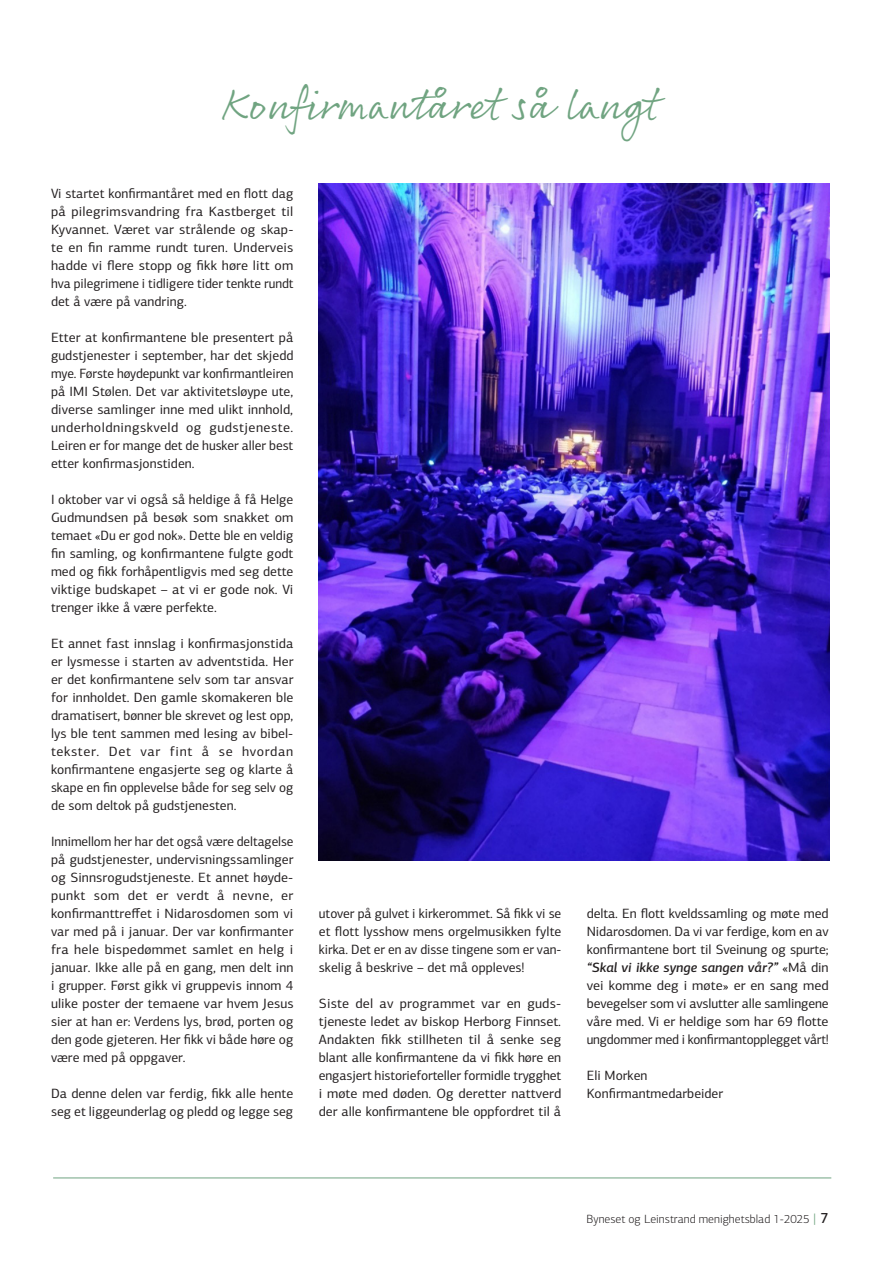
<style>
.page{position:relative;width:893px;height:1263px;background:#fff}
.page>*{position:absolute;margin:0;border:0;box-sizing:border-box;transform-origin:0 0}
.TEMA{font:45px "Rollerscript Smooth";color:#70a481}
.TEKST{font:13.5px/18px "PF Centro Sans Pro";color:#231f20;text-align:justify}
.t1{font:300 12px "PF Centro Sans Pro";color:#231f20}
.s1{font-weight:500;font-style:italic}
.s2{font-weight:400;font-size:13.5px;color:#70a481}
.s3{font-weight:500;font-size:15px}
</style>
<div class="page">
<img style="left:319px;top:184px;width:510px;height:676px">
<hr style="left:53px;top:1177px;width:778px;height:1px;background:#70a481">
<p class="TEMA" style="left:222px;top:76px;width:437px">Konfirmantåret så langt</p>
<p class="TEKST" style="left:51px;top:184px;width:244px">Vi startet konfirmantåret med en flott dag på pilegrimsvandring fra Kastberget til Kyvannet. Været var strålende og skap&shy;te en fin ramme rundt turen. Underveis hadde vi flere stopp og fikk høre litt om hva pilegrimene i tidligere tider tenkte rundt det å være på vandring.</p>
<p class="TEKST" style="left:51px;top:328px;width:244px">Etter at konfirmantene ble presentert på gudstjenester i september, har det skjedd mye. Første høydepunkt var konfirmantleiren på IMI Stølen. Det var aktivitetsløype ute, diverse samlinger inne med ulikt innhold, underholdningskveld og gudstjeneste.<br>Leiren er for mange det de husker aller best etter konfirmasjonstiden.</p>
<p class="TEKST" style="left:51px;top:490px;width:244px">I oktober var vi også så heldige å få Helge Gudmundsen på besøk som snakket om temaet «Du er god nok». Dette ble en veldig fin samling, og konfirmantene fulgte godt med og fikk forhåpentligvis med seg dette viktige budskapet – at vi er gode nok. Vi trenger ikke å være perfekte.</p>
<p class="TEKST" style="left:51px;top:634px;width:244px">Et annet fast innslag i konfirmasjonstida er lysmesse i starten av adventstida. Her er det konfirmantene selv som tar ansvar for innholdet. Den gamle skomakeren ble dramatisert, bønner ble skrevet og lest opp, lys ble tent sammen med lesing av bibel&shy;tekster. Det var fint å se hvordan konfirmantene engasjerte seg og klarte å skape en fin opplevelse både for seg selv og de som deltok på gudstjenesten.</p>
<p class="TEKST" style="left:51px;top:832px;width:244px">Innimellom her har det også være deltagelse på gudstjenester, undervisningssamlinger og Sinnsrogudstjeneste. Et annet høyde&shy;punkt som det er verdt å nevne, er konfirmanttreffet i Nidarosdomen som vi var med på i januar. Der var konfirmanter fra hele bispedømmet samlet en helg i januar. Ikke alle på en gang, men delt inn i grupper. Først gikk vi gruppevis innom 4 ulike poster der temaene var hvem Jesus sier at han er: Verdens lys, brød, porten og den gode gjeteren. Her fikk vi både høre og være med på oppgaver.</p>
<p class="TEKST" style="left:51px;top:1084px;width:244px">Da denne delen var ferdig, fikk alle hente seg et liggeunderlag og pledd og legge seg</p>
<p class="TEKST" style="left:319px;top:904px;width:244px">utover på gulvet i kirkerommet. Så fikk vi se et flott lysshow mens orgelmusikken fylte kirka. Det er en av disse tingene som er van&shy;skelig å beskrive – det må oppleves!</p>
<p class="TEKST" style="left:319px;top:994px;width:244px">Siste del av programmet var en guds&shy;tjeneste ledet av biskop Herborg Finnset.<br>Andakten fikk stillheten til å senke seg blant alle konfirmantene da vi fikk høre en engasjert historieforteller formidle trygghet i møte med døden. Og deretter nattverd der alle konfirmantene ble oppfordret til å</p>
<p class="TEKST" style="left:587px;top:904px;width:244px">delta. En flott kveldssamling og møte med Nidarosdomen. Da vi var ferdige, kom en av konfirmantene bort til Sveinung og spurte; <span class="s1">“Skal vi ikke synge sangen vår?”</span> «Må din vei komme deg i møte» er en sang med bevegelser som vi avslutter alle samlingene våre med. Vi er heldige som har 69 flotte ungdommer med i konfirmantopplegget vårt!</p>
<p class="TEKST" style="left:587px;top:1066px;width:62px">Eli Morken</p>
<p class="TEKST" style="left:587px;top:1084px;width:138px">Konfirmantmedarbeider</p>
<p class="t1" style="left:586px;top:1212px;width:244px">Byneset og Leinstrand menighetsblad 1-2025 <span class="s2">|</span> <span class="s3">7</span></p>
</div>
